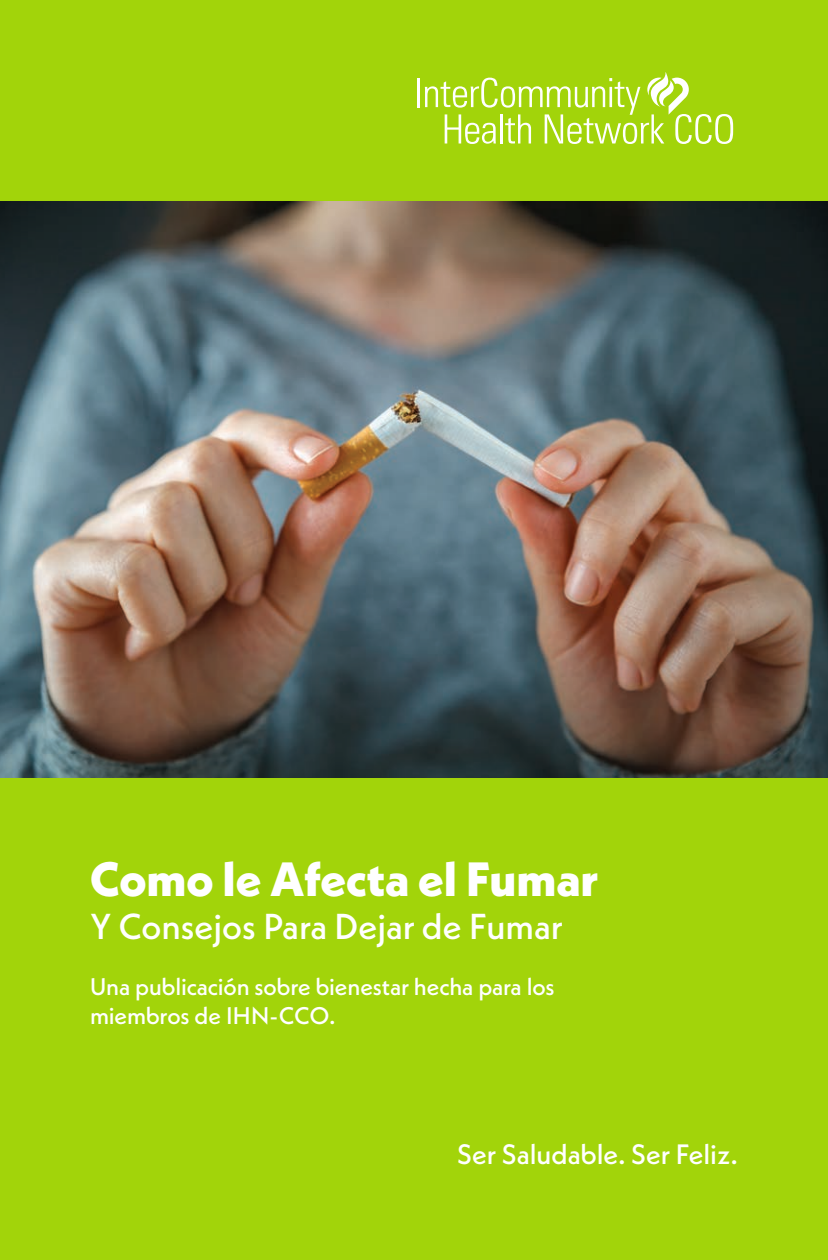
<style>
.page{position:relative;width:828px;height:1260px;background:#a2d40a}
.page>*{position:absolute;margin:0;border:0;box-sizing:border-box;transform-origin:0 0}
.Cover_Heading{font:800 48px "Neue Kabel";color:#fff}
.Cover_Heading-2{font:500 36px "Neue Kabel";color:#fff}
.t1{font:500 28px "Neue Kabel";color:#fff}
.Cover_Footnote{font:500 24px/28.8px "Neue Kabel";letter-spacing:-.005em;color:#fff}
</style>
<div class="page">
<hr style="left:418px;top:78px;width:2px;height:29px;background:#fff">
<svg style="left:425px;top:72px;width:308px;height:72px"></svg>
<img style="left:0;top:201px;width:828px;height:576px">
<p class="Cover_Heading" style="left:90px;top:849px;width:509px">Como le Afecta el Fumar</p>
<p class="Cover_Heading-2" style="left:90px;top:904px;width:474px">Y Consejos Para Dejar de Fumar</p>
<p class="Cover_Footnote" style="left:90px;top:972px;width:466px">Una publicación sobre bienestar hecha para los miembros de IHN-CCO.</p>
<p class="t1" style="left:457px;top:1136px;width:282px">Ser Saludable. Ser Feliz.</p>
</div>
